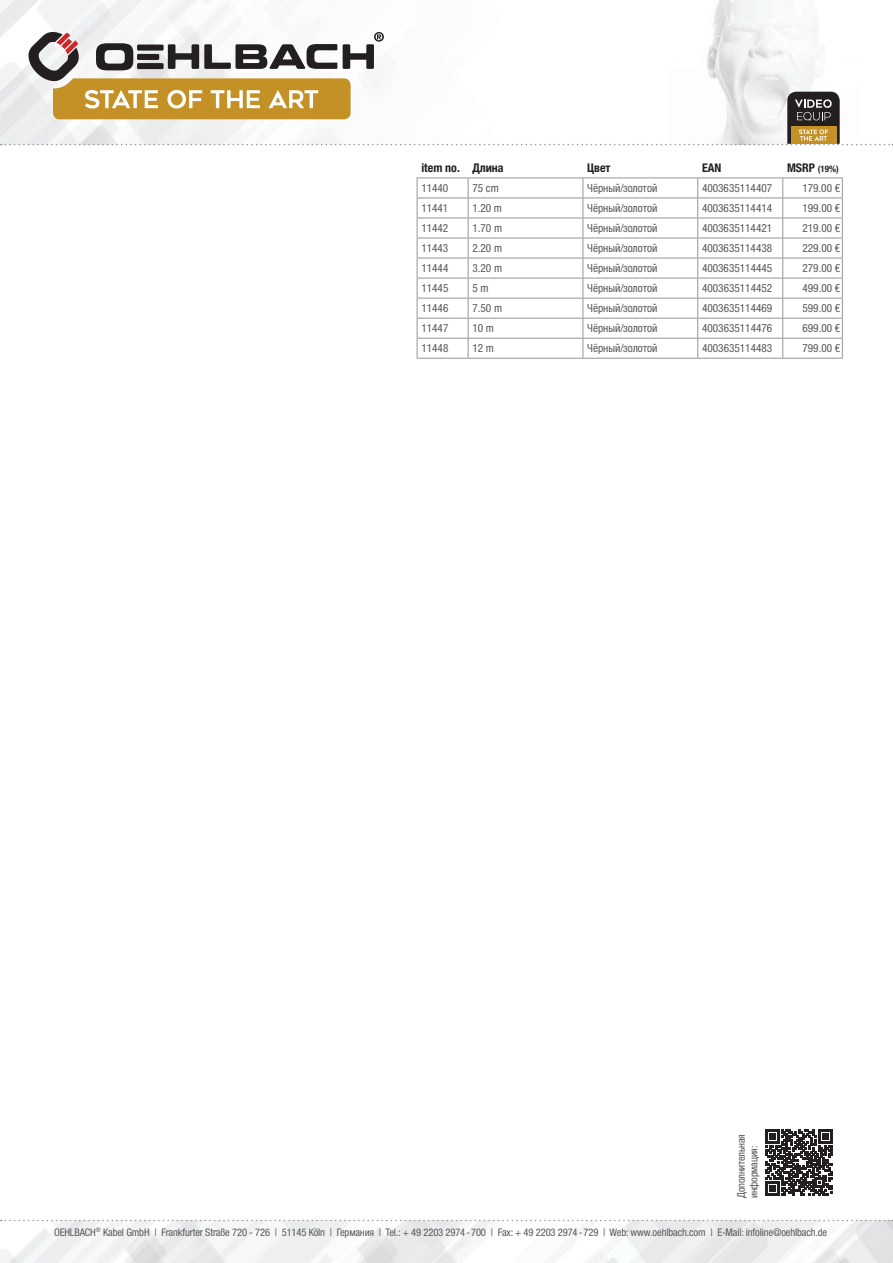
<style>
.page{position:relative;width:893px;height:1263px;background:#fff}
.page>*{position:absolute;margin:0;border:0;box-sizing:border-box;transform-origin:0 0}
.t1{font:700 condensed 12px "Helvetica Neue LTW1 G";color:#231f20}
.t2{font:condensed 11.25px "Helvetica Neue LTW1 G";color:#57585a}
.t3{font:condensed 10.5px/12.6px "Helvetica Neue LTW1 G";letter-spacing:-.01em;color:#57585a}
.t4{font:700 condensed 9px "Helvetica Neue LTW1 G";color:#231f20}
.s1{font-size:12px}
</style>
<div class="page">
<img style="left:0;top:1220px;width:893px;height:43px">
<img style="left:0;top:0;width:818px;height:145px">
<svg style="left:1px;top:1220px;width:892px;height:1px"></svg>
<svg style="left:417px;top:177px;width:426px;height:181px"></svg>
<hr style="left:417px;top:358px;width:51px;height:1px;background:#939598">
<hr style="left:468px;top:358px;width:115px;height:1px;background:#939598">
<hr style="left:583px;top:358px;width:115px;height:1px;background:#939598">
<hr style="left:698px;top:358px;width:85px;height:1px;background:#939598">
<hr style="left:783px;top:358px;width:60px;height:1px;background:#939598">
<hr style="left:417px;top:178px;width:51px;height:1px;background:#939598">
<hr style="left:468px;top:178px;width:115px;height:1px;background:#939598">
<hr style="left:583px;top:178px;width:115px;height:1px;background:#939598">
<hr style="left:698px;top:178px;width:85px;height:1px;background:#939598">
<hr style="left:783px;top:178px;width:60px;height:1px;background:#939598">
<svg style="left:766px;top:1129px;width:66px;height:67px"></svg>
<svg style="left:1px;top:31px;width:892px;height:114px"></svg>
<p class="t1" style="left:421px;top:160px;width:84px">item no. Длина</p>
<p class="t1" style="left:587px;top:160px;width:25px">Цвет</p>
<p class="t1" style="left:702px;top:160px;width:21px">EAN</p>
<p class="t4" style="left:787px;top:163px;width:53px"><span class="s1">MSRP</span> (19%)</p>
<p class="t2" style="left:421px;top:181px;width:28px">11440</p>
<p class="t2" style="left:472px;top:181px;width:28px">75 cm</p>
<p class="t2" style="left:587px;top:181px;width:72px">Чёрный/золотой</p>
<p class="t2" style="left:702px;top:181px;width:72px">4003635114407</p>
<p class="t2" style="left:802px;top:181px;width:39px">179.00 €</p>
<p class="t2" style="left:421px;top:201px;width:28px">11441</p>
<p class="t2" style="left:472px;top:201px;width:31px">1.20 m</p>
<p class="t2" style="left:587px;top:201px;width:72px">Чёрный/золотой</p>
<p class="t2" style="left:702px;top:201px;width:72px">4003635114414</p>
<p class="t2" style="left:802px;top:201px;width:39px">199.00 €</p>
<p class="t2" style="left:421px;top:221px;width:28px">11442</p>
<p class="t2" style="left:472px;top:221px;width:31px">1.70 m</p>
<p class="t2" style="left:587px;top:221px;width:72px">Чёрный/золотой</p>
<p class="t2" style="left:702px;top:221px;width:72px">4003635114421</p>
<p class="t2" style="left:802px;top:221px;width:39px">219.00 €</p>
<p class="t2" style="left:421px;top:241px;width:28px">11443</p>
<p class="t2" style="left:472px;top:241px;width:31px">2.20 m</p>
<p class="t2" style="left:587px;top:241px;width:72px">Чёрный/золотой</p>
<p class="t2" style="left:702px;top:241px;width:72px">4003635114438</p>
<p class="t2" style="left:802px;top:241px;width:39px">229.00 €</p>
<p class="t2" style="left:421px;top:261px;width:28px">11444</p>
<p class="t2" style="left:472px;top:261px;width:31px">3.20 m</p>
<p class="t2" style="left:587px;top:261px;width:72px">Чёрный/золотой</p>
<p class="t2" style="left:702px;top:261px;width:72px">4003635114445</p>
<p class="t2" style="left:802px;top:261px;width:39px">279.00 €</p>
<p class="t2" style="left:421px;top:281px;width:28px">11445</p>
<p class="t2" style="left:472px;top:281px;width:18px">5 m</p>
<p class="t2" style="left:587px;top:281px;width:72px">Чёрный/золотой</p>
<p class="t2" style="left:702px;top:281px;width:72px">4003635114452</p>
<p class="t2" style="left:802px;top:281px;width:39px">499.00 €</p>
<p class="t2" style="left:421px;top:302px;width:28px">11446</p>
<p class="t2" style="left:472px;top:302px;width:31px">7.50 m</p>
<p class="t2" style="left:587px;top:302px;width:72px">Чёрный/золотой</p>
<p class="t2" style="left:702px;top:302px;width:72px">4003635114469</p>
<p class="t2" style="left:802px;top:302px;width:39px">599.00 €</p>
<p class="t2" style="left:421px;top:322px;width:28px">11447</p>
<p class="t2" style="left:472px;top:322px;width:23px">10 m</p>
<p class="t2" style="left:587px;top:322px;width:72px">Чёрный/золотой</p>
<p class="t2" style="left:702px;top:322px;width:72px">4003635114476</p>
<p class="t2" style="left:802px;top:322px;width:39px">699.00 €</p>
<p class="t2" style="left:421px;top:342px;width:28px">11448</p>
<p class="t2" style="left:472px;top:342px;width:23px">12 m</p>
<p class="t2" style="left:587px;top:342px;width:72px">Чёрный/золотой</p>
<p class="t2" style="left:702px;top:342px;width:72px">4003635114483</p>
<p class="t2" style="left:802px;top:342px;width:39px">799.00 €</p>
<p class="t3" style="left:735px;top:1198px;width:65px;rotate:-90deg">Дополнительная информация:</p>
<p class="t3" style="left:54px;top:1226px;width:775px">OEHLBACH<sup>®</sup> Kabel GmbH | Frankfurter Straße 720 - 726 | 51145 Köln | Германия | Tel.: + 49 2203 2974-700 | Fax: + 49 2203 2974-729 | Web: www.oehlbach.com | E-Mail: infoline@oehlbach.de</p>
</div>
